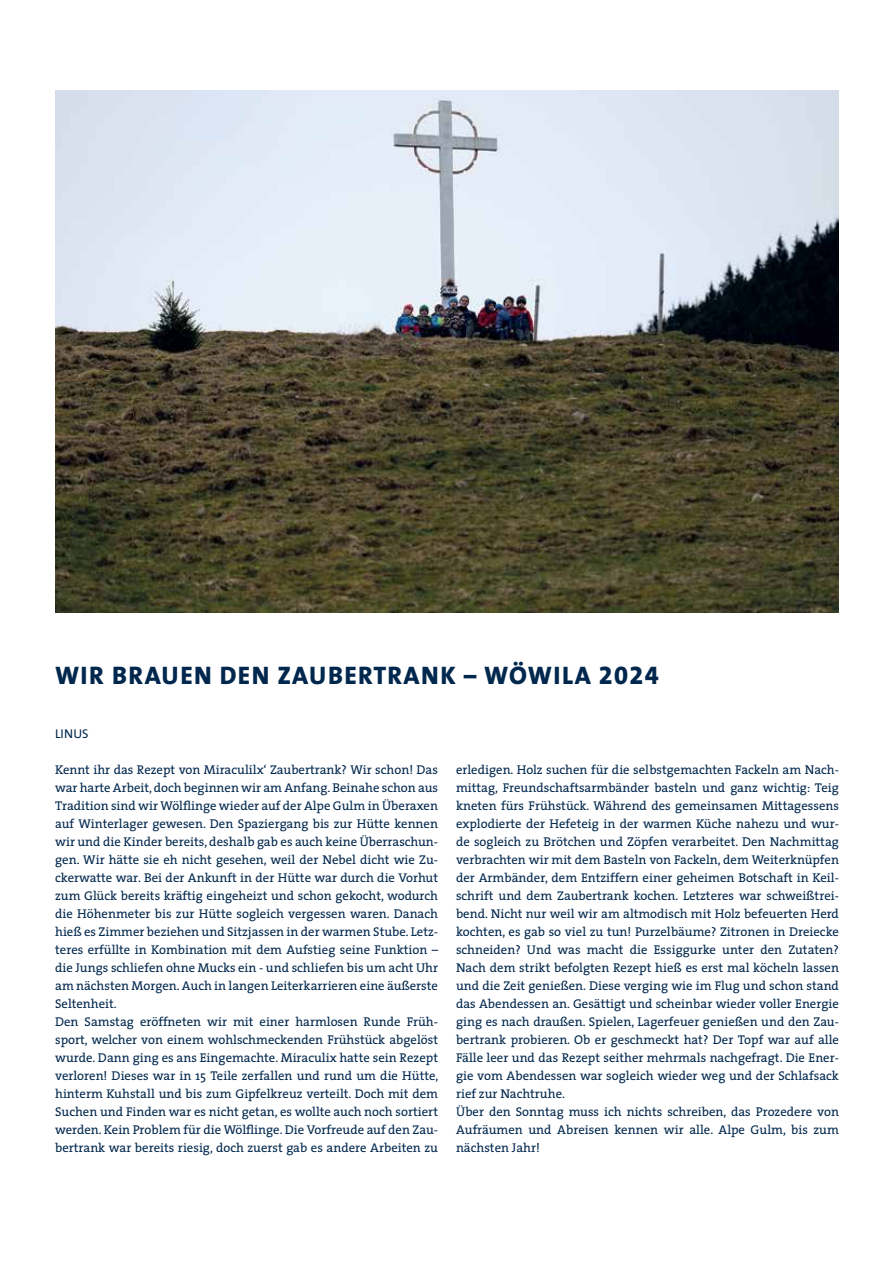
<style>
.page{position:relative;width:893px;height:1263px;background:#fff}
.page>*{position:absolute;margin:0;border:0;box-sizing:border-box;transform-origin:0 0}
.t1{font:800 25.5px "The Sans";letter-spacing:.05em;color:#00274d}
.t2{font:12.75px/18px "The Serif";color:#00274d}
.t3{font:12.75px "The Sans";letter-spacing:.01em;color:#00274d}
.s1{font-family:"The Sans Extra Bold Expert";font-weight:400}
</style>
<div class="page">
<img style="left:55px;top:90px;width:784px;height:522px">
<h1 class="t1" style="left:55px;top:654px;width:605px">WIR BRAUEN DEN ZAUBERTRANK – WÖWILA <span class="s1">2024</span></h1>
<p class="t3" style="left:55px;top:723px;width:35px">LINUS</p>
<p class="t2" style="left:55px;top:760px;width:385px">Kennt ihr das Rezept von Miraculilx‘ Zaubertrank? Wir schon! Das war harte Arbeit, doch beginnen wir am Anfang. Beinahe schon aus Tradition sind wir Wölflinge wieder auf der Alpe Gulm in Überaxen auf Winterlager gewesen. Den Spaziergang bis zur Hütte kennen wir und die Kinder bereits, deshalb gab es auch keine Überraschun&shy;gen. Wir hätte sie eh nicht gesehen, weil der Nebel dicht wie Zu&shy;ckerwatte war. Bei der Ankunft in der Hütte war durch die Vorhut zum Glück bereits kräftig eingeheizt und schon gekocht, wodurch die Höhenmeter bis zur Hütte sogleich vergessen waren. Danach hieß es Zimmer beziehen und Sitzjassen in der warmen Stube. Letz&shy;teres erfüllte in Kombination mit dem Aufstieg seine Funktion – die Jungs schliefen ohne Mucks ein - und schliefen bis um acht Uhr am nächsten Morgen. Auch in langen Leiterkarrieren eine äußerste Seltenheit.<br>Den Samstag eröffneten wir mit einer harmlosen Runde Früh&shy;sport, welcher von einem wohlschmeckenden Frühstück abgelöst wurde. Dann ging es ans Eingemachte. Miraculix hatte sein Rezept verloren! Dieses war in 15 Teile zerfallen und rund um die Hütte, hinterm Kuhstall und bis zum Gipfelkreuz verteilt. Doch mit dem Suchen und Finden war es nicht getan, es wollte auch noch sortiert werden. Kein Problem für die Wölflinge. Die Vorfreude auf den Zau&shy;bertrank war bereits riesig, doch zuerst gab es andere Arbeiten zu</p>
<p class="t2" style="left:456px;top:760px;width:384px">erledigen. Holz suchen für die selbstgemachten Fackeln am Nach&shy;mittag, Freundschaftsarmbänder basteln und ganz wichtig: Teig kneten fürs Frühstück. Während des gemeinsamen Mittagessens explodierte der Hefeteig in der warmen Küche nahezu und wur&shy;de sogleich zu Brötchen und Zöpfen verarbeitet. Den Nachmittag verbrachten wir mit dem Basteln von Fackeln, dem Weiterknüpfen der Armbänder, dem Entziffern einer geheimen Botschaft in Keil&shy;schrift und dem Zaubertrank kochen. Letzteres war schweißtrei&shy;bend. Nicht nur weil wir am altmodisch mit Holz befeuerten Herd kochten, es gab so viel zu tun! Purzelbäume? Zitronen in Dreiecke schneiden? Und was macht die Essiggurke unter den Zutaten?<br>Nach dem strikt befolgten Rezept hieß es erst mal köcheln lassen und die Zeit genießen. Diese verging wie im Flug und schon stand das Abendessen an. Gesättigt und scheinbar wieder voller Energie ging es nach draußen. Spielen, Lagerfeuer genießen und den Zau&shy;bertrank probieren. Ob er geschmeckt hat? Der Topf war auf alle Fälle leer und das Rezept seither mehrmals nachgefragt. Die Ener&shy;gie vom Abendessen war sogleich wieder weg und der Schlafsack rief zur Nachtruhe.<br>Über den Sonntag muss ich nichts schreiben, das Prozedere von Aufräumen und Abreisen kennen wir alle. Alpe Gulm, bis zum nächsten Jahr!</p>
</div>
